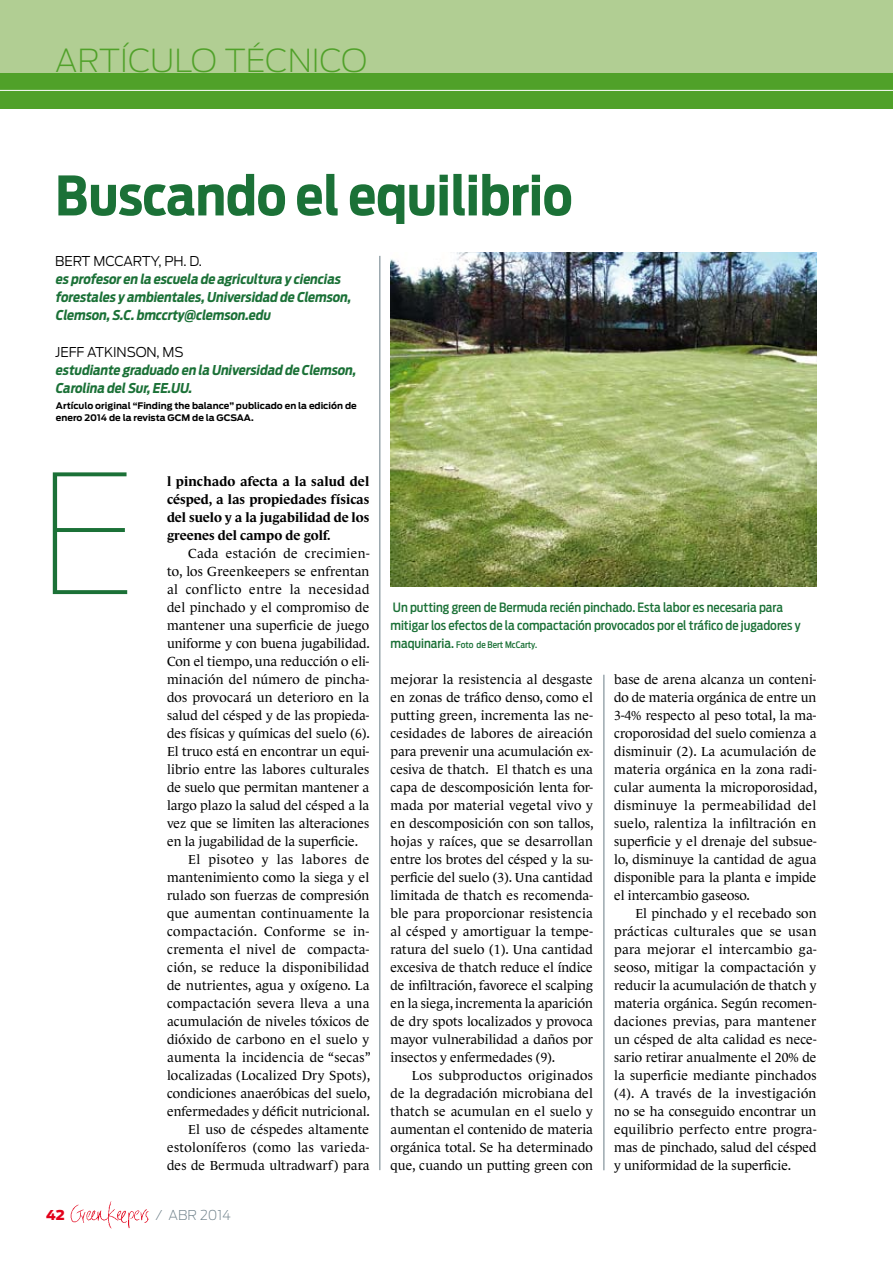
<style>
.page{position:relative;width:893px;height:1263px;background:#fff}
.page>*{position:absolute;margin:0;border:0;box-sizing:border-box;transform-origin:0 0}
.t1{font:100 164.25px "Antenna";color:#1b7137}
.t2{font:700 54px "Antenna Cond";color:#1b7137}
.t3{font:200 31.5px "Antenna";color:#50a129}
.t4{font:italic 700 13.5px/18px "Antenna Cond";letter-spacing:-.225em;color:#1b7137}
.t5{font:italic 700 13.5px/18px "Antenna Cond";letter-spacing:-.04em;color:#1b7137}
.t6{font:300 13.5px "Antenna";letter-spacing:-.005em;color:#000}
.t7{font:200 13.5px "Antenna";color:#697c86}
.t8{font:900 13.5px "Antenna";color:#e2001a}
.t9{font:13.35px/18px "Le Monde Journal";letter-spacing:.005em;color:#000;text-align:justify}
.t10{font:700 13.35px/18px "Le Monde Journal";color:#000;text-align:justify}
.t11{font:13.35px "Le Monde Journal";letter-spacing:.035em;color:#000}
.t12{font:13.35px "Le Monde Journal";letter-spacing:.025em;color:#000}
.t13{font:13.35px "Le Monde Journal";letter-spacing:.03em;color:#000}
.t14{font:13.35px "Le Monde Journal";letter-spacing:.04em;color:#000}
.t15{font:500 12.75px/18px "Antenna Cond";color:#1b7137}
.t16{font:700 9px/12px "Antenna";color:#000}
.t17{font:500 9px "Antenna Cond";color:#1b7137}
.s1{font-size:12.75px}
</style>
<div class="page">
<img style="left:70px;top:1201px;width:79px;height:28px">
<div style="left:0;top:0;width:893px;height:108px;background:#50a129"></div>
<div style="left:0;top:0;width:893px;height:72px;background:#b1ce93"></div>
<hr style="left:0;top:90px;width:893px;height:1px;background:#fff">
<hr style="left:380px;top:256px;width:1px;height:914px;background:#697c86">
<hr style="left:604px;top:675px;width:1px;height:495px;background:#697c86">
<img style="left:391px;top:252px;width:425px;height:335px">
<h3 class="t3" style="left:55px;top:42px;width:231px">ARTÍCULO TÉCNICO</h3>
<h2 class="t2" style="left:55px;top:164px;width:519px">Buscando el equilibrio</h2>
<p class="t6" style="left:55px;top:253px;width:19px">BERT</p>
<p class="t6" style="left:94px;top:253px;width:40px">MCCART</p>
<p class="t6" style="left:151px;top:253px;width:53px">Y, PH . D.</p>
<p class="t4" style="left:55px;top:271px;width:300px">es profesoren la escuela de agricultura y ciencias forestales y ambientales,U niversidad de Clemson,<br>Clemson,S.C.bmccrty@clemson.edu</p>
<p class="t6" style="left:55px;top:344px;width:14px">JEFF</p>
<p class="t6" style="left:87px;top:344px;width:18px">ATKINSON</p>
<p class="t6" style="left:157px;top:344px;width:28px">, MS</p>
<p class="t5" style="left:55px;top:361px;width:305px">estudiante graduado en la Universidad de Clemson,<br>Carolina delSur,EE.UU.</p>
<p class="t16" style="left:56px;top:400px;width:302px">Artículo original “Finding the balance” publicado en la edición de enero 2014 de la revista GCM de la GCSAA.</p>
<h1 class="t1" style="left:37px;top:436px;width:76px">E</h1>
<p class="t10" style="left:167px;top:472px;width:204px">l pinchado afecta a la salud del césped, a las propiedades físicas del suelo y a la jugabilidad de los greenes del campo de golf.</p>
<p class="t13" style="left:188px;top:546px;width:183px">Cada estación de crecimien-</p>
<p class="t9" style="left:167px;top:562px;width:204px">to, los Greenkeepers se enfrentan</p>
<p class="t11" style="left:167px;top:582px;width:204px">al conflicto entre la necesidad</p>
<p class="t9" style="left:167px;top:598px;width:204px">del pinchado y el compromiso de</p>
<p class="t9" style="left:167px;top:616px;width:204px">mantener una superficie de juego</p>
<p class="t9" style="left:167px;top:634px;width:204px">uniforme y con buena jugabilidad.</p>
<p class="t9" style="left:167px;top:652px;width:204px">Con el tiempo, una reducción o eli-</p>
<p class="t9" style="left:167px;top:670px;width:204px">minación del número de pincha-</p>
<p class="t9" style="left:167px;top:688px;width:204px">dos provocará un deterioro en la</p>
<p class="t9" style="left:167px;top:706px;width:204px">salud del césped y de las propieda-</p>
<p class="t9" style="left:167px;top:724px;width:204px">des físicas y químicas del suelo (6).</p>
<p class="t9" style="left:167px;top:742px;width:204px">El truco está en encontrar un equi-</p>
<p class="t9" style="left:167px;top:760px;width:204px">librio entre las labores culturales</p>
<p class="t9" style="left:167px;top:778px;width:204px">de suelo que permitan mantener a</p>
<p class="t9" style="left:167px;top:796px;width:204px">largo plazo la salud del césped a la</p>
<p class="t9" style="left:167px;top:814px;width:204px">vez que se limiten las alteraciones</p>
<p class="t9" style="left:167px;top:832px;width:192px">en la jugabilidad de la superficie.</p>
<p class="t14" style="left:188px;top:852px;width:183px">El pisoteo y las labores de</p>
<p class="t9" style="left:167px;top:868px;width:204px">mantenimiento como la siega y el</p>
<p class="t9" style="left:167px;top:886px;width:204px">rulado son fuerzas de compresión</p>
<p class="t9" style="left:167px;top:904px;width:204px">que aumentan continuamente la</p>
<p class="t11" style="left:167px;top:924px;width:204px">compactación. Conforme se in-</p>
<p class="t9" style="left:167px;top:940px;width:204px">crementa el nivel de compacta-</p>
<p class="t9" style="left:167px;top:958px;width:204px">ción, se reduce la disponibilidad</p>
<p class="t9" style="left:167px;top:976px;width:204px">de nutrientes, agua y oxígeno. La</p>
<p class="t9" style="left:167px;top:994px;width:204px">compactación severa lleva a una</p>
<p class="t9" style="left:167px;top:1012px;width:204px">acumulación de niveles tóxicos de</p>
<p class="t9" style="left:167px;top:1030px;width:204px">dióxido de carbono en el suelo y</p>
<p class="t9" style="left:167px;top:1048px;width:205px">aumenta la incidencia de “secas”</p>
<p class="t9" style="left:167px;top:1066px;width:205px">localizadas (Localized Dry Spots),</p>
<p class="t9" style="left:167px;top:1084px;width:205px">condiciones anaeróbicas del suelo,</p>
<p class="t9" style="left:167px;top:1102px;width:204px">enfermedades y déficit nutricional.</p>
<p class="t9" style="left:188px;top:1120px;width:182px">El uso de céspedes altamente</p>
<p class="t12" style="left:167px;top:1140px;width:204px">estoloníferos (como las varieda-</p>
<p class="t9" style="left:167px;top:1156px;width:204px">des de Bermuda ultradwarf) para</p>
<p class="t8" style="left:46px;top:1207px;width:20px">42</p>
<p class="t7" style="left:156px;top:1207px;width:77px">/ ABR 2014</p>
<p class="t15" style="left:391px;top:598px;width:412px">Un putting green de Bermuda recién pinchado. Esta labor es necesaria para mitigar los efectos de la compactación provocados por el tráfico de jugadores y</p>
<p class="t17" style="left:391px;top:639px;width:148px"><span class="s1">maquinaria.</span> Foto de Bert McCarty.</p>
<p class="t9" style="left:391px;top:670px;width:204px">mejorar la resistencia al desgaste en zonas de tráfico denso, como el putting green, incrementa las ne&shy;cesidades de labores de aireación para prevenir una acumulación ex&shy;cesiva de thatch. El thatch es una capa de descomposición lenta for&shy;mada por material vegetal vivo y en descomposición con son tallos, hojas y raíces, que se desarrollan entre los brotes del césped y la su&shy;perficie del suelo (3). Una cantidad limitada de thatch es recomenda&shy;ble para proporcionar resistencia al césped y amortiguar la tempe&shy;ratura del suelo (1). Una cantidad excesiva de thatch reduce el índice de infiltración, favorece el scalping en la siega, incrementa la aparición de dry spots localizados y provoca mayor vulnerabilidad a daños por insectos y enfermedades (9).</p>
<p class="t9" style="left:391px;top:1066px;width:204px;text-indent:21px">Los subproductos originados de la degradación microbiana del thatch se acumulan en el suelo y aumentan el contenido de materia orgánica total. Se ha determinado que, cuando un putting green con</p>
<p class="t9" style="left:614px;top:670px;width:204px">base de arena alcanza un conteni&shy;do de materia orgánica de entre un 3-4% respecto al peso total, la ma&shy;croporosidad del suelo comienza a disminuir (2). La acumulación de materia orgánica en la zona radi&shy;cular aumenta la microporosidad, disminuye la permeabilidad del suelo, ralentiza la infiltración en superficie y el drenaje del subsue&shy;lo, disminuye la cantidad de agua disponible para la planta e impide el intercambio gaseoso.</p>
<p class="t9" style="left:614px;top:904px;width:204px;text-indent:21px">El pinchado y el recebado son prácticas culturales que se usan para mejorar el intercambio ga&shy;seoso, mitigar la compactación y reducir la acumulación de thatch y materia orgánica. Según recomen&shy;daciones previas, para mantener un césped de alta calidad es nece&shy;sario retirar anualmente el 20% de la superficie mediante pinchados (4). A través de la investigación no se ha conseguido encontrar un equilibrio perfecto entre progra&shy;mas de pinchado, salud del césped y uniformidad de la superficie.</p>
</div>
